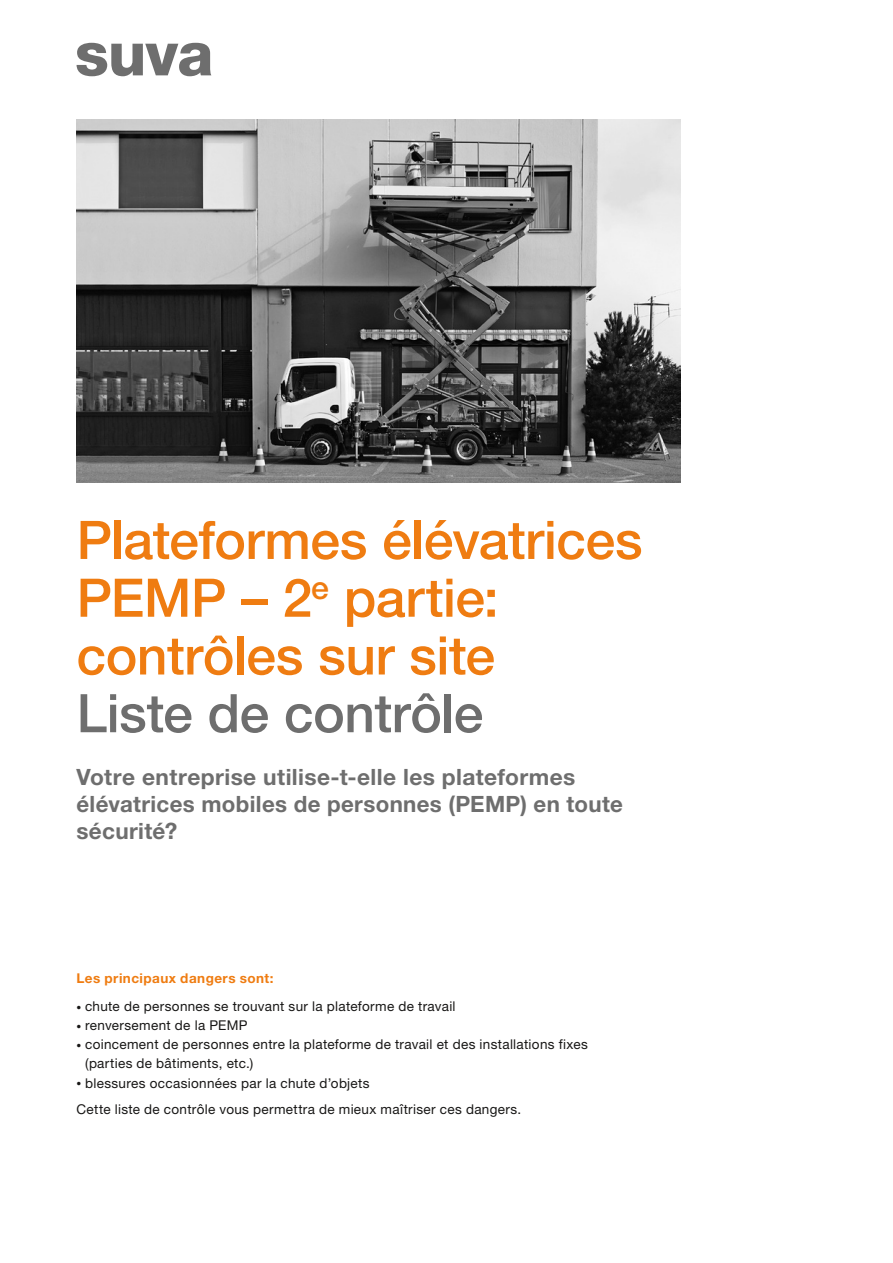
<style>
.page{position:relative;width:893px;height:1263px;background:#fff}
.page>*{position:absolute;margin:0;border:0;box-sizing:border-box;transform-origin:0 0}
.t1{font:500 53.25px/57.8px "Helvetica Neue LT Std";letter-spacing:-.01em;color:#ef7c11}
.t2{font:500 53.25px "Helvetica Neue LT Std";letter-spacing:-.01em;color:#6e6e6e}
.t3{font:700 22.5px/27px "Helvetica Neue LT Std";letter-spacing:.015em;color:#6e6e6e}
.t4{font:13.5px/19.2px "Helvetica Neue LT Std";letter-spacing:.025em;color:#181716}
.t5{font:700 13.5px "Helvetica Neue LT Std";letter-spacing:.035em;color:#ef7c11}
.s1{font-weight:300;font-size:9.75px}
</style>
<div class="page">
<svg style="left:77px;top:43px;width:134px;height:33px"></svg>
<img style="left:77px;top:119px;width:603px;height:364px">
<h1 class="t1" style="left:77px;top:511px;width:567px">Plateformes élévatrices<br>PEMP – 2<sup>e</sup> partie: contrôles sur site</h1>
<h1 class="t2" style="left:77px;top:681px;width:408px">Liste de contrôle</h1>
<h2 class="t3" style="left:77px;top:763px;width:548px">Votre entreprise utilise-t-elle les plateformes élévatrices mobiles de personnes (PEMP) en toute sécurité?</h2>
<p class="t5" style="left:77px;top:970px;width:199px">Les principaux dangers sont:</p>
<p class="t4" style="left:77px;top:996px;width:381px"><span class="s1">•</span> chute de personnes se trouvant sur la plateforme de travail</p>
<p class="t4" style="left:77px;top:1015px;width:172px"><span class="s1">•</span> renversement de la PEMP</p>
<p class="t4" style="left:85px;top:1035px;width:504px;text-indent:-9px"><span class="s1">•</span> coincement de personnes entre la plateforme de travail et des installations fixes (parties de bâtiments, etc.)</p>
<p class="t4" style="left:77px;top:1069px;width:446px;line-height:26.5px"><span class="s1">•</span> blessures occasionnées par la chute d’objets<br>Cette liste de contrôle vous permettra de mieux maîtriser ces dangers.</p>
</div>
